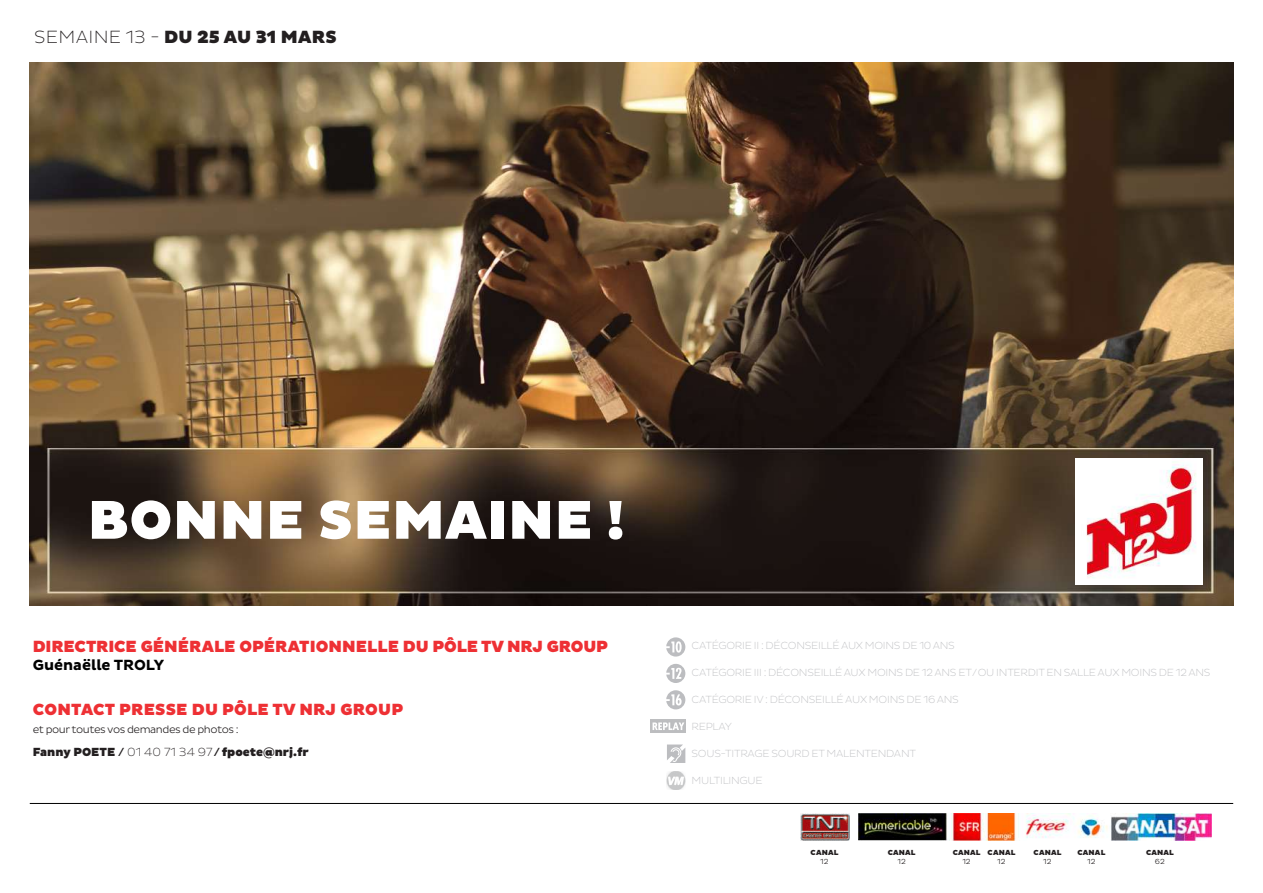
<style>
.page{position:relative;width:1263px;height:893px;background:#fff}
.page>*{position:absolute;margin:0;border:0;box-sizing:border-box;transform-origin:0 0}
.t1{font:900 55.5px "Pluto Sans";letter-spacing:.015em;color:#fff}
.t2{font:900 18px "Pluto Sans";letter-spacing:.015em;color:#231f20}
.t3{font:900 16.5px "Pluto Sans";letter-spacing:.005em;color:#ee3034}
.t4{font:700 15px "Pluto Sans";color:#000}
.t5{font:900 12px "Pluto Sans";color:#231f20}
.t6{font:200 10.5px "Pluto Sans";letter-spacing:-.025em;color:#bcbdc0}
.t7{font:300 10.5px "Pluto Sans";letter-spacing:-.04em;color:#231f20}
.t8{font:900 7.5px "Pluto Sans";letter-spacing:.025em;color:#231f20}
.t9{font:300 7.5px "Pluto Sans";letter-spacing:.01em;color:#231f20}
.s1{font-weight:200}
</style>
<div class="page">
<img style="left:30px;top:63px;width:1203px;height:543px">
<hr style="left:30px;top:803px;width:1203px;height:1px;background:#000">
<img style="left:801px;top:813px;width:48px;height:27px">
<svg style="left:666px;top:637px;width:19px;height:20px"></svg>
<svg style="left:666px;top:664px;width:19px;height:19px"></svg>
<svg style="left:666px;top:690px;width:19px;height:19px"></svg>
<svg style="left:667px;top:744px;width:18px;height:19px"></svg>
<img style="left:667px;top:771px;width:18px;height:19px">
<img style="left:859px;top:813px;width:353px;height:27px">
<img style="left:1075px;top:458px;width:127px;height:127px">
<img style="left:650px;top:720px;width:35px;height:12px">
<h2 class="t2" style="left:34px;top:27px;width:304px"><span class="s1">SEMAINE 13 -</span> DU 25 AU 31 MARS</h2>
<h1 class="t1" style="left:88px;top:488px;width:538px">BONNE SEMAINE !</h1>
<h3 class="t3" style="left:33px;top:637px;width:577px">DIRECTRICE GÉNÉRALE OPÉRATIONNELLE DU PÔLE TV NRJ GROUP</h3>
<h3 class="t4" style="left:33px;top:656px;width:133px">Guénaëlle TROLY</h3>
<h3 class="t3" style="left:33px;top:699px;width:372px">CONTACT PRESSE DU PÔLE TV NRJ GROUP</h3>
<p class="t7" style="left:33px;top:723px;width:207px">et pour toutes vos demandes de photos :</p>
<p class="t5" style="left:33px;top:744px;width:278px">Fanny POETE / <span class="s1">01 40 71 34 97</span>/fpoete@nrj.fr</p>
<p class="t6" style="left:691px;top:639px;width:265px">CATÉGORIE II : DÉCONSEILLÉ AUX MOINS DE 10 ANS</p>
<p class="t6" style="left:691px;top:666px;width:520px">CATÉGORIE III : DÉCONSEILLÉ AUX MOINS DE 12 ANS ET/OU INTERDIT EN SALLE AUX MOINS DE 12 ANS</p>
<p class="t6" style="left:691px;top:693px;width:269px">CATÉGORIE IV : DÉCONSEILLÉ AUX MOINS DE 16 ANS</p>
<p class="t6" style="left:691px;top:720px;width:42px">REPLAY</p>
<p class="t6" style="left:691px;top:747px;width:226px">SOUS-TITRAGE SOURD ET MALENTENDANT</p>
<p class="t6" style="left:691px;top:774px;width:73px">MULTILINGUE</p>
<p class="t8" style="left:810px;top:848px;width:29px">CANAL</p>
<p class="t9" style="left:820px;top:857px;width:10px">12</p>
<p class="t8" style="left:888px;top:848px;width:29px">CANAL</p>
<p class="t9" style="left:897px;top:857px;width:10px">12</p>
<p class="t8" style="left:953px;top:848px;width:29px">CANAL</p>
<p class="t9" style="left:962px;top:857px;width:10px">12</p>
<p class="t8" style="left:987px;top:848px;width:29px">CANAL</p>
<p class="t9" style="left:997px;top:857px;width:10px">12</p>
<p class="t8" style="left:1033px;top:848px;width:29px">CANAL</p>
<p class="t9" style="left:1043px;top:857px;width:10px">12</p>
<p class="t8" style="left:1077px;top:848px;width:29px">CANAL</p>
<p class="t9" style="left:1087px;top:857px;width:10px">12</p>
<p class="t8" style="left:1146px;top:848px;width:29px">CANAL</p>
<p class="t9" style="left:1155px;top:857px;width:12px">62</p>
</div>
